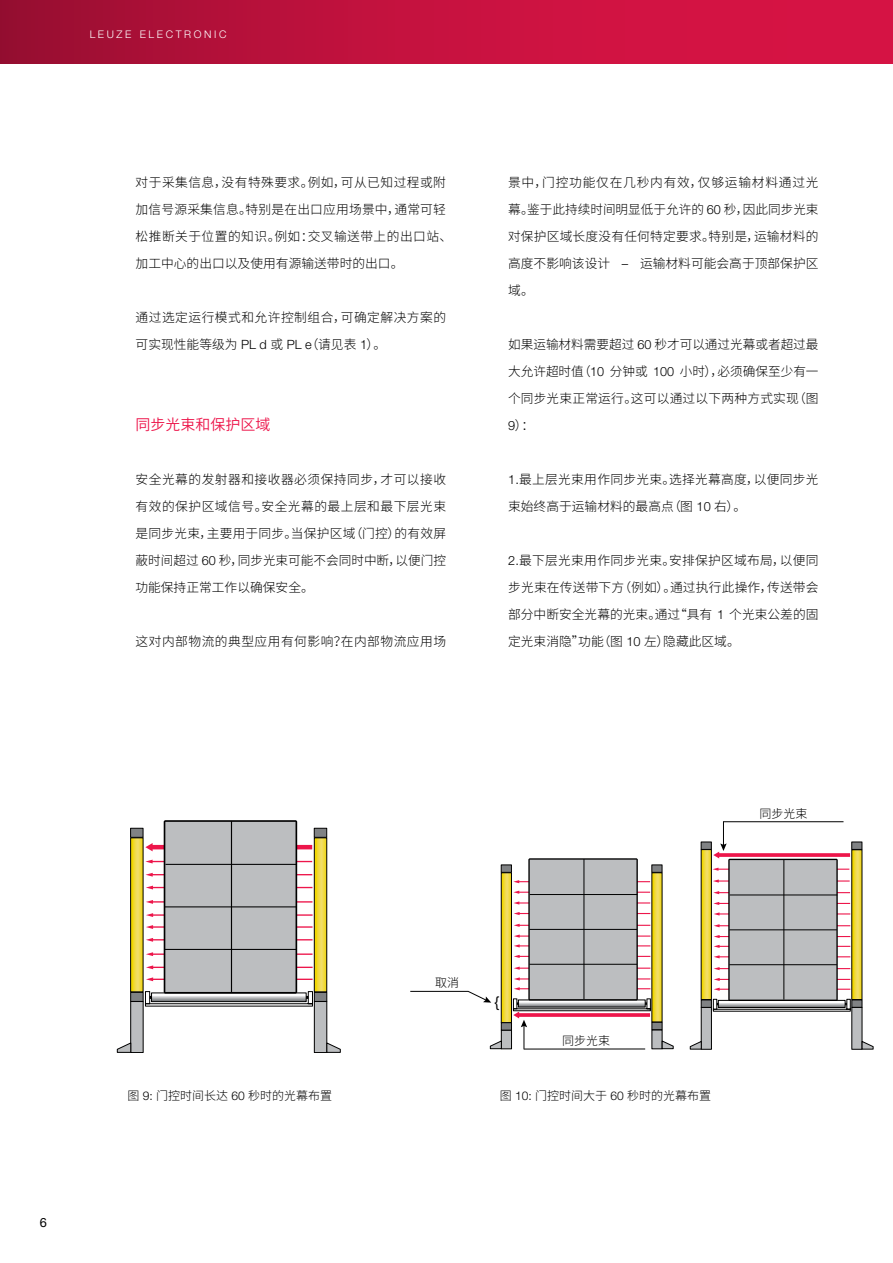
<style>
.page{position:relative;width:893px;height:1263px;background:#fff}
.page>*{position:absolute;margin:0;border:0;box-sizing:border-box;transform-origin:0 0}
.t1{font:15px "Source Han Sans CN";color:#ed164b}
.t2{font:14.7px "Arial";color:#000}
.t3{font:300 12.75px/27px "Source Han Sans CN";letter-spacing:.015em;color:#000;text-align:justify}
.t4{font:300 12.75px/27px "Source Han Sans CN";letter-spacing:.035em;color:#000}
.t5{font:12.75px "Helvetica Neue LT Pro";color:#000}
.t6{font:300 12px "Source Han Sans CN";color:#000}
.t7{font:300 10.5px "Helvetica Neue LT Pro";letter-spacing:.25em;color:#fff}
.s1{font-family:"Helvetica Neue LT Pro"}
</style>
<div class="page">
<div style="left:0;top:0;width:893px;height:64px;background:linear-gradient(to right,#a10f34,#e11447)"></div>
<div style="left:130px;top:837px;width:13px;height:155px;border:1px solid #000"></div>
<div style="left:131px;top:1001px;width:12px;height:51px;background:#bcbec0"></div>
<div style="left:130px;top:1001px;width:14px;height:52px;border:1px solid #000"></div>
<div style="left:131px;top:828px;width:12px;height:9px;background:#808284"></div>
<div style="left:130px;top:828px;width:13px;height:10px;border:1px solid #000"></div>
<div style="left:130px;top:992px;width:13px;height:10px;border:1px solid #000"></div>
<div style="left:314px;top:828px;width:13px;height:9px;background:#808284"></div>
<div style="left:314px;top:828px;width:13px;height:10px;border:1px solid #000"></div>
<svg style="left:117px;top:1042px;width:15px;height:11px"></svg>
<div style="left:314px;top:1001px;width:13px;height:51px;background:#bcbec0"></div>
<div style="left:314px;top:1001px;width:13px;height:52px;border:1px solid #000"></div>
<svg style="left:326px;top:1042px;width:15px;height:11px"></svg>
<svg style="left:131px;top:838px;width:196px;height:166px"></svg>
<div style="left:308px;top:991px;width:5px;height:13px;border:1px solid #000"></div>
<div style="left:145px;top:1003px;width:168px;height:3px;border:1px solid #000"></div>
<div style="left:164px;top:820px;width:133px;height:173px;border:3px solid #000"></div>
<div style="left:165px;top:822px;width:131px;height:170px;background:#bcbec0"></div>
<hr style="left:231px;top:821px;width:1px;height:171px;background:#000">
<hr style="left:165px;top:906px;width:131px;height:1px;background:#000">
<hr style="left:165px;top:949px;width:131px;height:1px;background:#000">
<hr style="left:165px;top:864px;width:132px;height:1px;background:#000">
<div style="left:501px;top:865px;width:10px;height:7px;background:#808284"></div>
<div style="left:501px;top:864px;width:11px;height:9px;border:1px solid #000"></div>
<div style="left:652px;top:865px;width:10px;height:7px;background:#808284"></div>
<div style="left:651px;top:864px;width:11px;height:9px;border:1px solid #000"></div>
<svg style="left:467px;top:873px;width:206px;height:176px"></svg>
<hr style="left:410px;top:991px;width:58px;height:1px;background:#000">
<hr style="left:524px;top:1048px;width:121px;height:1px;background:#000">
<div style="left:528px;top:858px;width:110px;height:142px;border:3px solid #000"></div>
<div style="left:530px;top:860px;width:106px;height:139px;background:#bcbec0"></div>
<hr style="left:583px;top:859px;width:1px;height:140px;background:#000">
<hr style="left:529px;top:929px;width:108px;height:1px;background:#000">
<hr style="left:529px;top:964px;width:108px;height:1px;background:#000">
<hr style="left:530px;top:894px;width:107px;height:1px;background:#000">
<div style="left:701px;top:1007px;width:10px;height:42px;background:#bcbec0"></div>
<div style="left:701px;top:1007px;width:11px;height:43px;border:1px solid #000"></div>
<svg style="left:690px;top:1040px;width:12px;height:10px"></svg>
<div style="left:852px;top:1007px;width:10px;height:42px;background:#bcbec0"></div>
<div style="left:851px;top:1007px;width:11px;height:43px;border:1px solid #000"></div>
<svg style="left:861px;top:1040px;width:12px;height:10px"></svg>
<div style="left:713px;top:1009px;width:138px;height:2px;border:1px solid #000"></div>
<svg style="left:701px;top:821px;width:161px;height:188px"></svg>
<hr style="left:723px;top:821px;width:120px;height:1px;background:#000">
<div style="left:728px;top:859px;width:110px;height:142px;border:3px solid #000"></div>
<div style="left:730px;top:860px;width:106px;height:139px;background:#bcbec0"></div>
<hr style="left:783px;top:859px;width:1px;height:140px;background:#000">
<hr style="left:729px;top:929px;width:108px;height:1px;background:#000">
<hr style="left:729px;top:964px;width:108px;height:1px;background:#000">
<hr style="left:730px;top:894px;width:107px;height:1px;background:#000">
<p class="t7" style="left:90px;top:28px;width:138px">LEUZE ELECTRONIC</p>
<p class="t3" style="left:136px;top:169px;width:318px;text-align:left">对于采集信息，没有特殊要求。例如，可从已知过程或附加信号源采集信息。特别是在出口应用场景中，通常可轻松推断关于位置的知识。例如：交叉输送带上的出口站、加工中心的出口以及使用有源输送带时的出口。</p>
<p class="t4" style="left:136px;top:304px;width:312px">通过选定运行模式和允许控制组合，可确定解决方案的可实现性能等级为 <span class="s1">PL d</span> 或 <span class="s1">PL e</span>（请见表 <span class="s1">1</span>）。</p>
<p class="t1" style="left:136px;top:416px;width:136px">同步光束和保护区域</p>
<p class="t3" style="left:136px;top:466px;width:312px">安全光幕的发射器和接收器必须保持同步，才可以接收有效的保护区域信号。安全光幕的最上层和最下层光束是同步光束，主要用于同步。当保护区域（门控）的有效屏蔽时间超过 <span class="s1">60</span> 秒，同步光束可能不会同时中断，以便门控功能保持正常工作以确保安全。</p>
<p class="t4" style="left:136px;top:628px;width:312px">这对内部物流的典型应用有何影响？在内部物流应用场</p>
<p class="t3" style="left:508px;top:169px;width:312px">景中，门控功能仅在几秒内有效，仅够运输材料通过光幕。鉴于此持续时间明显低于允许的 <span class="s1">60</span> 秒，因此同步光束对保护区域长度没有任何特定要求。特别是，运输材料的高度不影响该设计 <span class="s1">–</span> 运输材料可能会高于顶部保护区域。</p>
<p class="t3" style="left:508px;top:331px;width:312px">如果运输材料需要超过 <span class="s1">60</span> 秒才可以通过光幕或者超过最大允许超时值（<span class="s1">10</span> 分钟或 <span class="s1">100</span> 小时），必须确保至少有一个同步光束正常运行。这可以通过以下两种方式实现（图<span class="s1">9</span>）：</p>
<p class="t3" style="left:508px;top:466px;width:312px"><span class="s1">1.</span>最上层光束用作同步光束。选择光幕高度，以便同步光束始终高于运输材料的最高点（图 <span class="s1">10</span> 右）。</p>
<p class="t3" style="left:508px;top:547px;width:312px"><span class="s1">2.</span>最下层光束用作同步光束。安排保护区域布局，以便同步光束在传送带下方（例如）。通过执行此操作，传送带会部分中断安全光幕的光束。通过“具有 <span class="s1">1</span> 个光束公差的固定光束消隐”功能（图 <span class="s1">10</span> 左）隐藏此区域。</p>
<p class="t5" style="left:40px;top:1215px;width:9px">6</p>
<p class="t6" style="left:759px;top:807px;width:49px">同步光束</p>
<p class="t6" style="left:435px;top:976px;width:25px">取消</p>
<p class="t2" style="left:495px;top:991px;width:6px">{</p>
<p class="t6" style="left:562px;top:1033px;width:49px">同步光束</p>
<p class="t6" style="left:128px;top:1089px;width:206px">图 <span class="s1">9:</span> 门控时间长达 <span class="s1">60</span> 秒时的光幕布置</p>
<p class="t6" style="left:500px;top:1089px;width:213px">图 <span class="s1">10:</span> 门控时间大于 <span class="s1">60</span> 秒时的光幕布置</p>
</div>
